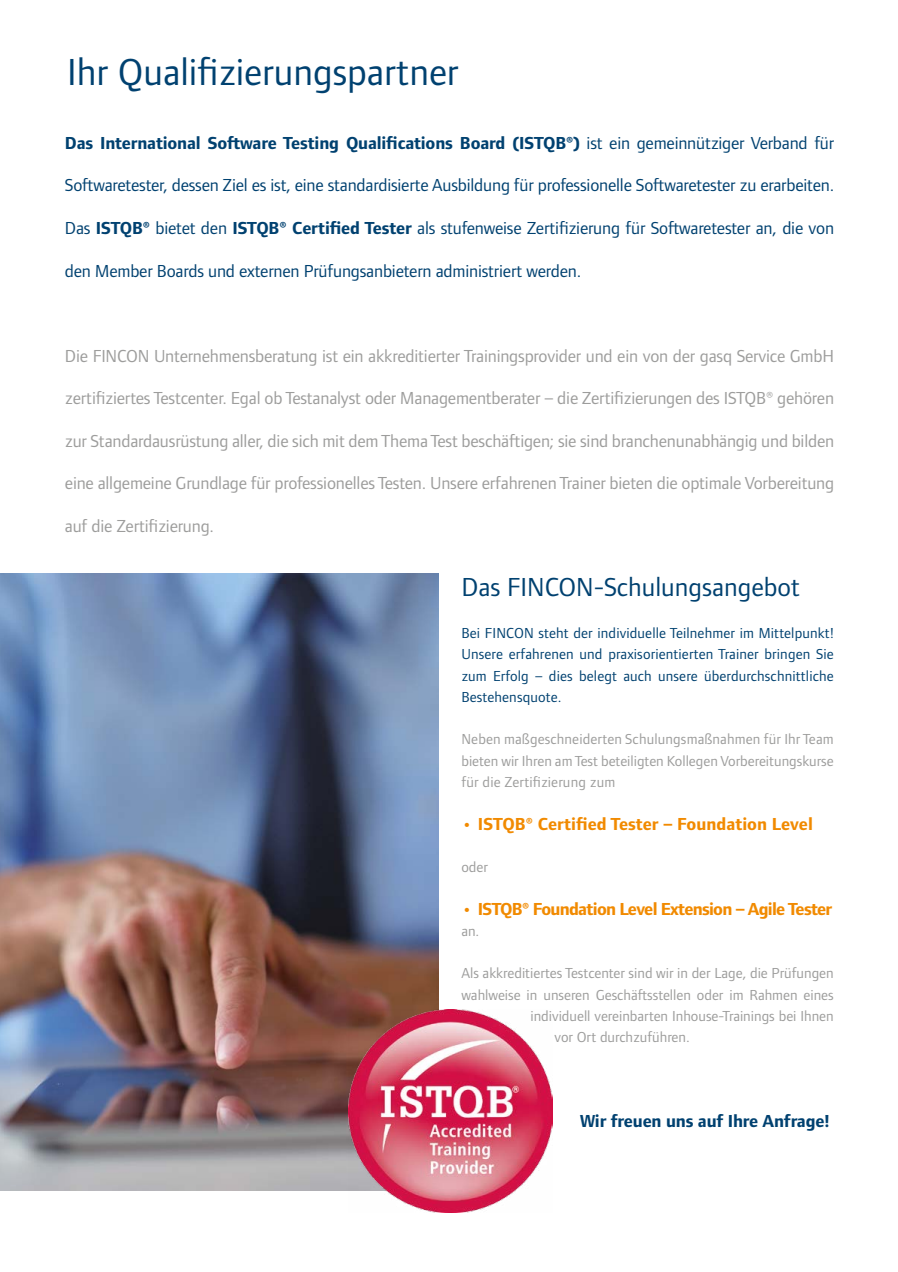
<style>
.page{position:relative;width:898px;height:1272px;background:#fff}
.page>*{position:absolute;margin:0;border:0;box-sizing:border-box;transform-origin:0 0}
.t1{font:39px "Foundry Form Sans";color:#004170}
.t2{font:27px "Foundry Form Sans";color:#004170}
.t3{font:18px "Foundry Form Sans";letter-spacing:-.01em;color:#9d9d9c}
.t4{font:18px "Foundry Form Sans";letter-spacing:-.01em;color:#004170}
.t5{font:700 18px "Foundry Form Sans";letter-spacing:-.01em;color:#004170}
.t6{font:700 18px "Foundry Form Sans";letter-spacing:-.04em;color:#f18a00}
.t7{font:700 18px "Foundry Form Sans";color:#f18a00}
.t8{font:15px/21.3px "Foundry Form Sans";color:#9d9d9c;text-align:justify}
.t9{font:15px/21.3px "Foundry Form Sans";letter-spacing:.01em;color:#004170;text-align:justify}
.s1{font-weight:400}
.s2{font-weight:700}
</style>
<div class="page">
<img style="left:0;top:574px;width:438px;height:616px">
<img style="left:348px;top:1009px;width:204px;height:203px">
<h1 class="t1" style="left:67px;top:49px;width:393px">Ihr Qualifizierungspartner</h1>
<p class="t5" style="left:65px;top:132px;width:770px">Das International Software Testing Qualifications Board (ISTQB®) <span class="s1">ist ein gemeinnütziger Verband für</span></p>
<p class="t4" style="left:65px;top:175px;width:770px">Softwaretester, dessen Ziel es ist, eine standardisierte Ausbildung für professionelle Softwaretester zu erarbeiten.</p>
<p class="t4" style="left:65px;top:217px;width:770px">Das <span class="s2">ISTQB®</span> bietet den <span class="s2">ISTQB® Certified Tester</span> als stufenweise Zertifizierung für Softwaretester an, die von</p>
<p class="t4" style="left:65px;top:260px;width:517px">den Member Boards und externen Prüfungsanbietern administriert werden.</p>
<p class="t3" style="left:65px;top:345px;width:770px">Die FINCON Unternehmensberatung ist ein akkreditierter Trainingsprovider und ein von der gasq Service GmbH</p>
<p class="t3" style="left:65px;top:387px;width:770px">zertifiziertes Testcenter. Egal ob Testanalyst oder Managementberater – die Zertifizierungen des ISTQB® gehören</p>
<p class="t3" style="left:65px;top:430px;width:770px">zur Standardausrüstung aller, die sich mit dem Thema Test beschäftigen; sie sind branchenunabhängig und bilden</p>
<p class="t3" style="left:65px;top:472px;width:770px">eine allgemeine Grundlage für professionelles Testen. Unsere erfahrenen Trainer bieten die optimale Vorbereitung</p>
<p class="t3" style="left:65px;top:515px;width:151px">auf die Zertifizierung.</p>
<h2 class="t2" style="left:461px;top:570px;width:340px">Das FINCON-Schulungsangebot</h2>
<p class="t9" style="left:461px;top:622px;width:374px">Bei FINCON steht der individuelle Teilnehmer im Mittelpunkt!<br>Unsere erfahrenen und praxisorientierten Trainer bringen Sie zum Erfolg – dies belegt auch unsere überdurchschnittliche Bestehensquote.</p>
<p class="t8" style="left:461px;top:728px;width:374px">Neben maßgeschneiderten Schulungsmaßnahmen für Ihr Team bieten wir Ihren am Test beteiligten Kollegen Vorbereitungskurse für die Zertifizierung zum</p>
<p class="t7" style="left:461px;top:813px;width:353px">• ISTQB® Certified Tester – Foundation Level</p>
<p class="t8" style="left:461px;top:856px;width:28px">oder</p>
<p class="t6" style="left:461px;top:898px;width:372px">• ISTQB® Foundation Level Extension – Agile Tester</p>
<p class="t8" style="left:461px;top:920px;width:19px">an.</p>
<p class="t8" style="left:461px;top:962px;width:374px">Als akkreditiertes Testcenter sind wir in der Lage, die Prüfungen</p>
<p class="t8" style="left:461px;top:984px;width:374px">wahlweise in unseren Geschäftsstellen oder im Rahmen eines</p>
<p class="t8" style="left:530px;top:1005px;width:305px">individuell vereinbarten Inhouse-Trainings bei Ihnen</p>
<p class="t8" style="left:554px;top:1026px;width:137px">vor Ort durchzuführen.</p>
<p class="t5" style="left:579px;top:1110px;width:251px">Wir freuen uns auf Ihre Anfrage!</p>
</div>
